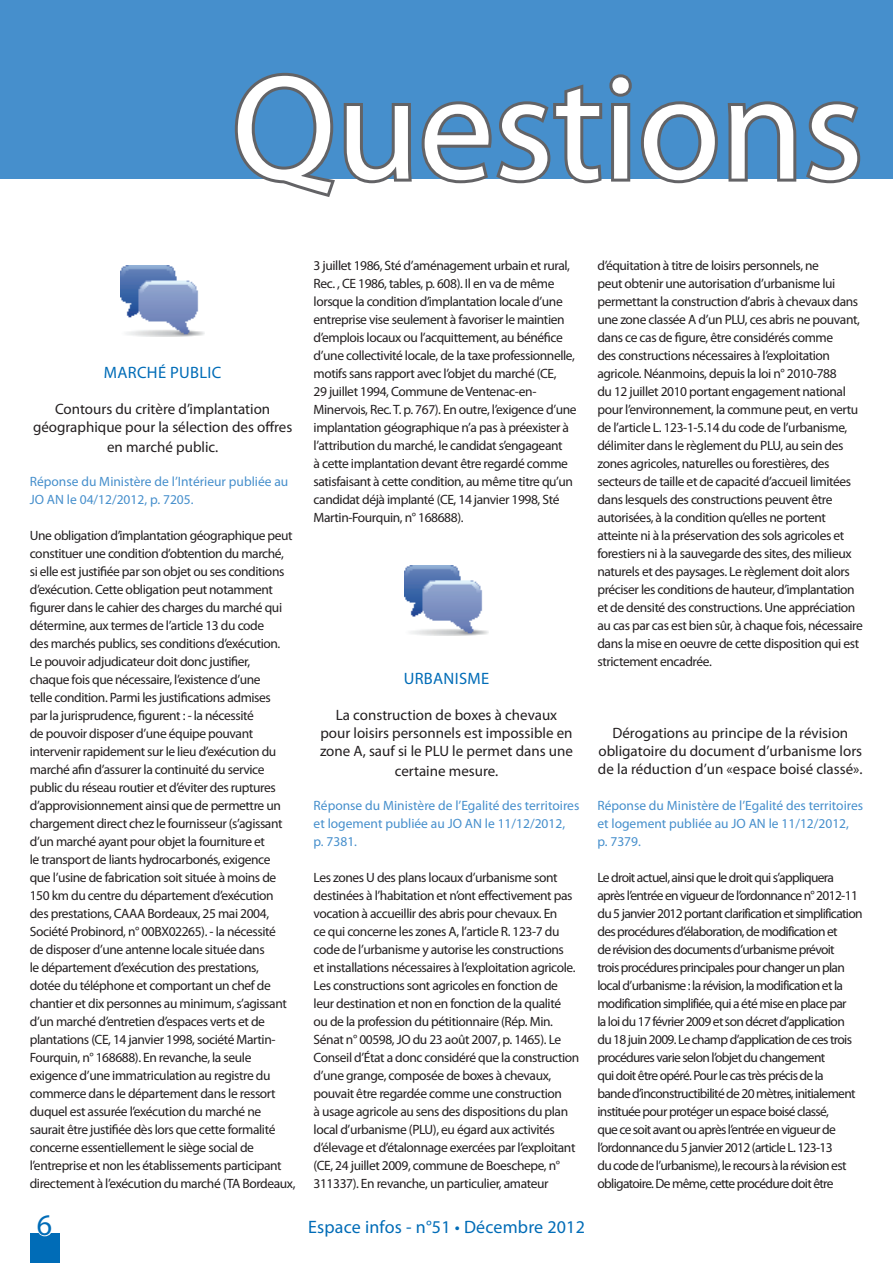
<style>
.page{position:relative;width:893px;height:1263px;background:#fff}
.page>*{position:absolute;margin:0;border:0;box-sizing:border-box;transform-origin:0 0}
.t1{font:150px "Myriad Pro";color:#fff}
.t2{font:30px "Myriad Pro";color:#006cb7}
.t3{font:18px "Myriad Pro";letter-spacing:.01em;color:#006cb7}
.t4{font:16.5px "Myriad Pro";letter-spacing:.02em;color:#006cb7}
.t5{font:15px/18px "Myriad Pro";color:#231f20;text-align:center}
.t6{font:13.5px/18px "Myriad Pro";letter-spacing:-.03em;color:#231f20}
.t7{font:13.5px/18px "Myriad Pro";letter-spacing:-.05em;color:#231f20}
.t8{font:13.5px/18px "Myriad Pro";color:#468fcc}
</style>
<div class="page">
<div style="left:0;top:0;width:893px;height:179px;background:#468fcc"></div>
<div style="left:30px;top:1233px;width:30px;height:30px;background:#006cb7"></div>
<svg style="left:38px;top:1233px;width:13px;height:4px"></svg>
<svg style="left:234px;top:72px;width:627px;height:125px"></svg>
<img style="left:404px;top:565px;width:84px;height:71px">
<img style="left:121px;top:266px;width:84px;height:70px">
<h1 class="t1" style="left:232px;top:36px;width:632px">Questions</h1>
<p class="t4" style="left:104px;top:362px;width:104px">marché public</p>
<p class="t5" style="left:33px;top:400px;width:261px">Contours du critère d’implantation géographique pour la sélection des offres</p>
<p class="t5" style="left:107px;top:438px;width:113px">en marché public.</p>
<p class="t8" style="left:30px;top:472px;width:260px">Réponse du Ministère de l’Intérieur publiée au<br>JO AN le 04/12/2012, p. 7205.</p>
<p class="t6" style="left:30px;top:526px;width:267px">Une obligation d’implantation géographique peut constituer une condition d’obtention du marché,<br>si elle est justifiée par son objet ou ses conditions d’exécution. Cette obligation peut notamment figurer dans le cahier des charges du marché qui détermine, aux termes de l’article 13 du code<br>des marchés publics, ses conditions d’exécution.<br>Le pouvoir adjudicateur doit donc justifier,<br>chaque fois que nécessaire, l’existence d’une<br>telle condition. Parmi les justifications admises<br>par la jurisprudence, figurent : - la nécessité<br>de pouvoir disposer d’une équipe pouvant intervenir rapidement sur le lieu d’exécution du marché afin d’assurer la continuité du service public du réseau routier et d’éviter des ruptures d’approvisionnement ainsi que de permettre un chargement direct chez le fournisseur (s’agissant d’un marché ayant pour objet la fourniture et<br>le transport de liants hydrocarbonés, exigence<br>que l’usine de fabrication soit située à moins de 150 km du centre du département d’exécution des prestations, CAAA Bordeaux, 25 mai 2004, Société Probinord, n° 00BX02265). - la nécessité<br>de disposer d’une antenne locale située dans<br>le département d’exécution des prestations,<br>dotée du téléphone et comportant un chef de chantier et dix personnes au minimum, s’agissant d’un marché d’entretien d’espaces verts et de plantations (CE, 14 janvier 1998, société Martin-Fourquin, n° 168688). En revanche, la seule exigence d’une immatriculation au registre du commerce dans le département dans le ressort duquel est assurée l’exécution du marché ne saurait être justifiée dès lors que cette formalité concerne essentiellement le siège social de l’entreprise et non les établissements participant directement à l’exécution du marché (TA Bordeaux,</p>
<h2 class="t2" style="left:37px;top:1206px;width:17px">6</h2>
<p class="t6" style="left:314px;top:256px;width:265px">3 juillet 1986, Sté d’aménagement urbain et rural, Rec. , CE 1986, tables, p. 608). Il en va de même lorsque la condition d’implantation locale d’une entreprise vise seulement à favoriser le maintien d’emplois locaux ou l’acquittement, au bénéfice d’une collectivité locale, de la taxe professionnelle, motifs sans rapport avec l’objet du marché (CE,<br>29 juillet 1994, Commune de Ventenac-en-Minervois, Rec. T. p. 767). En outre, l’exigence d’une implantation géographique n’a pas à préexister à l’attribution du marché, le candidat s’engageant<br>à cette implantation devant être regardé comme satisfaisant à cette condition, au même titre qu’un candidat déjà implanté (CE, 14 janvier 1998, Sté Martin-Fourquin, n° 168688).</p>
<p class="t4" style="left:404px;top:668px;width:87px">URBANISME</p>
<p class="t5" style="left:320px;top:706px;width:254px">La construction de boxes à chevaux pour loisirs personnels est impossible en zone A, sauf si le PLU le permet dans une</p>
<p class="t5" style="left:395px;top:762px;width:105px">certaine mesure.</p>
<p class="t8" style="left:314px;top:796px;width:267px">Réponse du Ministère de l’Egalité des territoires et logement publiée au JO AN le 11/12/2012,<br>p. 7381.</p>
<p class="t6" style="left:314px;top:868px;width:267px">Les zones U des plans locaux d’urbanisme sont destinées à l’habitation et n’ont effectivement pas vocation à accueillir des abris pour chevaux. En<br>ce qui concerne les zones A, l’article R. 123-7 du code de l’urbanisme y autorise les constructions<br>et installations nécessaires à l’exploitation agricole.<br>Les constructions sont agricoles en fonction de leur destination et non en fonction de la qualité<br>ou de la profession du pétitionnaire (Rép. Min.<br>Sénat n° 00598, JO du 23 août 2007, p. 1465). Le Conseil d’État a donc considéré que la construction d’une grange, composée de boxes à chevaux, pouvait être regardée comme une construction<br>à usage agricole au sens des dispositions du plan local d’urbanisme (PLU), eu égard aux activités d’élevage et d’étalonnage exercées par l’exploitant (CE, 24 juillet 2009, commune de Boeschepe, n° 311337). En revanche, un particulier, amateur</p>
<h3 class="t3" style="left:308px;top:1216px;width:278px">Espace infos - n°51 • Décembre 2012</h3>
<p class="t6" style="left:597px;top:256px;width:267px">d’équitation à titre de loisirs personnels, ne<br>peut obtenir une autorisation d’urbanisme lui permettant la construction d’abris à chevaux dans une zone classée A d’un PLU, ces abris ne pouvant, dans ce cas de figure, être considérés comme<br>des constructions nécessaires à l’exploitation agricole. Néanmoins, depuis la loi n° 2010-788<br>du 12 juillet 2010 portant engagement national pour l’environnement, la commune peut, en vertu de l’article L. 123-1-5.14 du code de l’urbanisme, délimiter dans le règlement du PLU, au sein des zones agricoles, naturelles ou forestières, des secteurs de taille et de capacité d’accueil limitées dans lesquels des constructions peuvent être autorisées, à la condition qu’elles ne portent atteinte ni à la préservation des sols agricoles et forestiers ni à la sauvegarde des sites, des milieux naturels et des paysages. Le règlement doit alors préciser les conditions de hauteur, d’implantation et de densité des constructions. Une appréciation au cas par cas est bien sûr, à chaque fois, nécessaire dans la mise en oeuvre de cette disposition qui est strictement encadrée.</p>
<p class="t5" style="left:598px;top:724px;width:266px">Dérogations au principe de la révision obligatoire du document d’urbanisme lors de la réduction d’un «espace boisé classé».</p>
<p class="t8" style="left:597px;top:796px;width:267px">Réponse du Ministère de l’Egalité des territoires et logement publiée au JO AN le 11/12/2012,<br>p. 7379.</p>
<p class="t7" style="left:597px;top:868px;width:267px">Le droit actuel, ainsi que le droit qui s’appliquera après l’entrée en vigueur de l’ordonnance n° 2012-11 du 5 janvier 2012 portant clarification et simplification des procédures d’élaboration, de modification et<br>de révision des documents d’urbanisme prévoit<br>trois procédures principales pour changer un plan local d’urbanisme : la révision, la modification et la modification simplifiée, qui a été mise en place par<br>la loi du 17 février 2009 et son décret d’application<br>du 18 juin 2009. Le champ d’application de ces trois procédures varie selon l’objet du changement<br>qui doit être opéré. Pour le cas très précis de la<br>bande d’inconstructibilité de 20 mètres, initialement instituée pour protéger un espace boisé classé,<br>que ce soit avant ou après l’entrée en vigueur de l’ordonnance du 5 janvier 2012 (article L. 123-13<br>du code de l’urbanisme), le recours à la révision est obligatoire. De même, cette procédure doit être</p>
</div>
